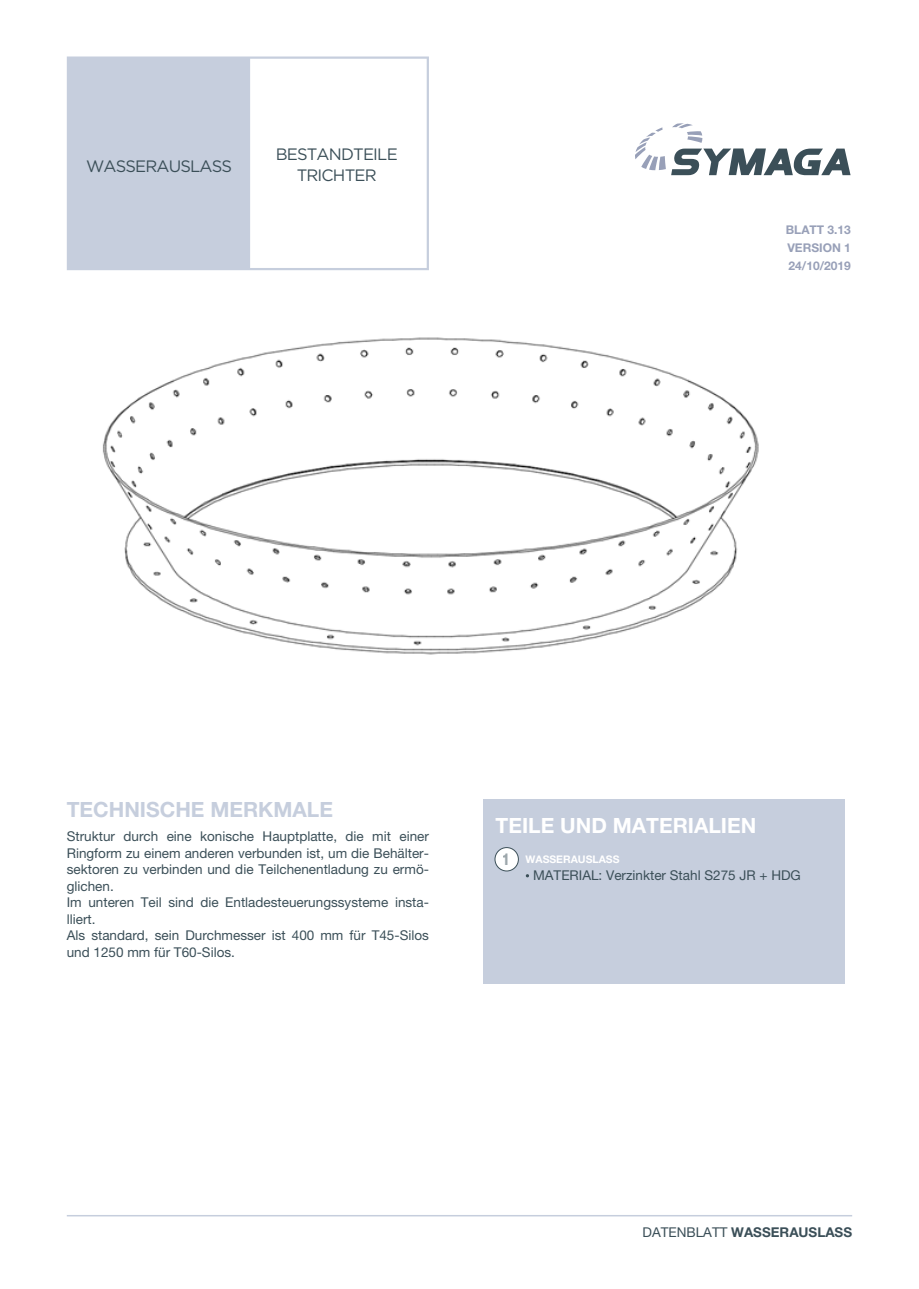
<style>
.page{position:relative;width:919px;height:1289px;background:#fff}
.page>*{position:absolute;margin:0;border:0;box-sizing:border-box;transform-origin:0 0}
.t1{font:700 21px "Helvetica Neue LT Std";color:#fff}
.t2{font:700 21px "Helvetica Neue LT Std";color:#c6cedd}
.t3{font:16.5px/21px "Gotham";letter-spacing:-.05em;color:#3b4f58;text-align:center}
.t4{font:700 16.5px "Helvetica Neue LT Std";color:#3b4f58}
.t5{font:13.5px/16.5px "Helvetica Neue LT Std";color:#3b4f58}
.t6{font:700 13.5px "Helvetica Neue LT Std";color:#3b4f58}
.t7{font:700 12px/18px "Helvetica Neue LT Std";color:#98a0b8;text-align:justify}
.t8{font:700 10.5px "Helvetica Neue LT Std";color:#fff}
.s1{font-weight:400}
</style>
<div class="page">
<svg style="left:635px;top:127px;width:30px;height:43px"></svg>
<svg style="left:671px;top:123px;width:179px;height:52px"></svg>
<div style="left:483px;top:799px;width:361px;height:184px;background:#c6cedd"></div>
<svg style="left:67px;top:56px;width:362px;height:214px;fill:#c6cedd"></svg>
<hr style="left:67px;top:1214px;width:785px;height:2px;background:#c6cedd">
<div style="left:495px;top:847px;width:23px;height:24px;background:#fff;border-radius:50%"></div>
<div style="left:494px;top:847px;width:24px;height:24px;border:1px solid #3b4f58;border-radius:50%"></div>
<img style="left:102px;top:337px;width:657px;height:318px">
<p class="t3" style="left:86px;top:155px;width:147px">WASSERAUSLASS</p>
<p class="t3" style="left:276px;top:143px;width:123px">BESTANDTEILE<br>TRICHTER</p>
<p class="t7" style="left:785px;top:220px;width:67px">BLATT 3.13<br>VERSION 1<br>24/10/2019</p>
<h1 class="t2" style="left:67px;top:796px;width:267px">TECHNISCHE MERKMALE</h1>
<p class="t5" style="left:67px;top:828px;width:364px">Struktur durch eine konische Hauptplatte, die mit einer Ringform zu einem anderen verbunden ist, um die Behälter&shy;sektoren zu verbinden und die Teilchenentladung zu ermö&shy;glichen.<br>Im unteren Teil sind die Entladesteuerungssysteme insta&shy;lliert.<br>Als standard, sein Durchmesser ist 400 mm für T45-Silos und 1250 mm für T60-Silos.</p>
<h1 class="t1" style="left:495px;top:812px;width:262px">TEILE UND MATERIALIEN</h1>
<p class="t4" style="left:502px;top:849px;width:11px">1</p>
<p class="t8" style="left:525px;top:853px;width:95px">WASSERAUSLASS</p>
<p class="t5" style="left:525px;top:866px;width:277px">· MATERIAL: Verzinkter Stahl S275 JR + HDG</p>
<p class="t6" style="left:642px;top:1223px;width:211px"><span class="s1">DATENBLATT</span> WASSERAUSLASS</p>
</div>
